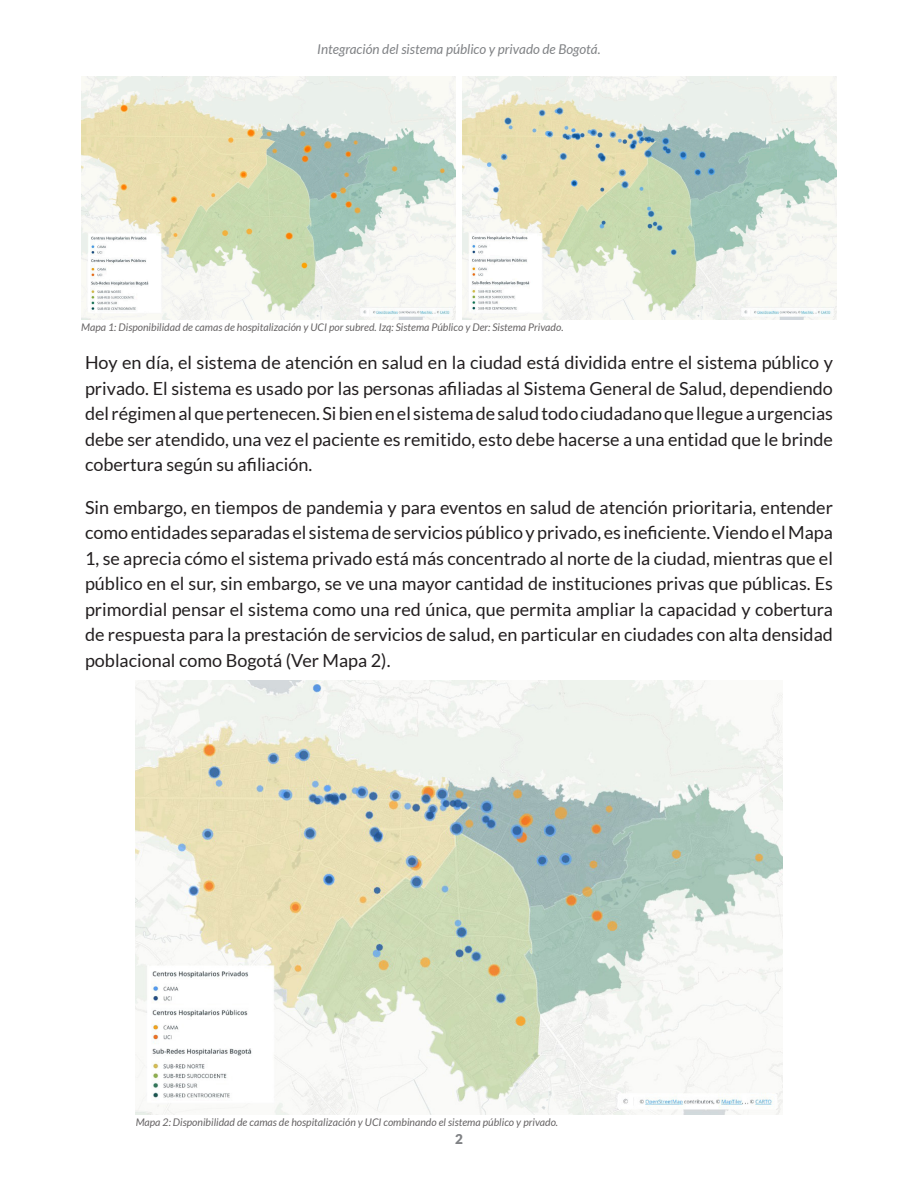
<style>
.page{position:relative;width:918px;height:1188px;background:#fff}
.page>*{position:absolute;margin:0;border:0;box-sizing:border-box;transform-origin:0 0}
.Bodies{font:18px/25.5px "Lato";color:#231f20;text-align:justify}
.t1{font:italic 13.5px "Lato";color:#808285}
.t2{font:900 13.5px "Lato";color:#808285}
.t3{font:italic 10.5px "Lato";color:#231f20}
</style>
<div class="page">
<img style="left:136px;top:680px;width:646px;height:435px">
<img style="left:81px;top:76px;width:374px;height:243px">
<img style="left:463px;top:76px;width:374px;height:243px">
<p class="t1" style="left:317px;top:42px;width:285px">Integración del sistema público y privado de Bogotá.</p>
<p class="t3" style="left:81px;top:321px;width:484px">Mapa 1: Disponibilidad de camas de hospitalización y UCI por subred. Izq: Sistema Público y Der: Sistema Privado.</p>
<p class="Bodies" style="left:85px;top:350px;width:750px">Hoy en día, el sistema de atención en salud en la ciudad está dividida entre el sistema público y privado. El sistema es usado por las personas afiliadas al Sistema General de Salud, dependiendo del régimen al que pertenecen. Si bien en el sistema de salud todo ciudadano que llegue a urgencias debe ser atendido, una vez el paciente es remitido, esto debe hacerse a una entidad que le brinde cobertura según su afiliación.</p>
<p class="Bodies" style="left:85px;top:495px;width:749px">Sin embargo, en tiempos de pandemia y para eventos en salud de atención prioritaria, entender como entidades separadas el sistema de servicios público y privado, es ineficiente. Viendo el Mapa 1, se aprecia cómo el sistema privado está más concentrado al norte de la ciudad, mientras que el público en el sur, sin embargo, se ve una mayor cantidad de instituciones privas que públicas. Es primordial pensar el sistema como una red única, que permita ampliar la capacidad y cobertura de respuesta para la prestación de servicios de salud, en particular en ciudades con alta densidad poblacional como Bogotá (Ver Mapa 2).</p>
<p class="t3" style="left:136px;top:1117px;width:424px">Mapa 2: Disponibilidad de camas de hospitalización y UCI combinando el sistema público y privado.</p>
<p class="t2" style="left:455px;top:1131px;width:9px">2</p>
</div>
